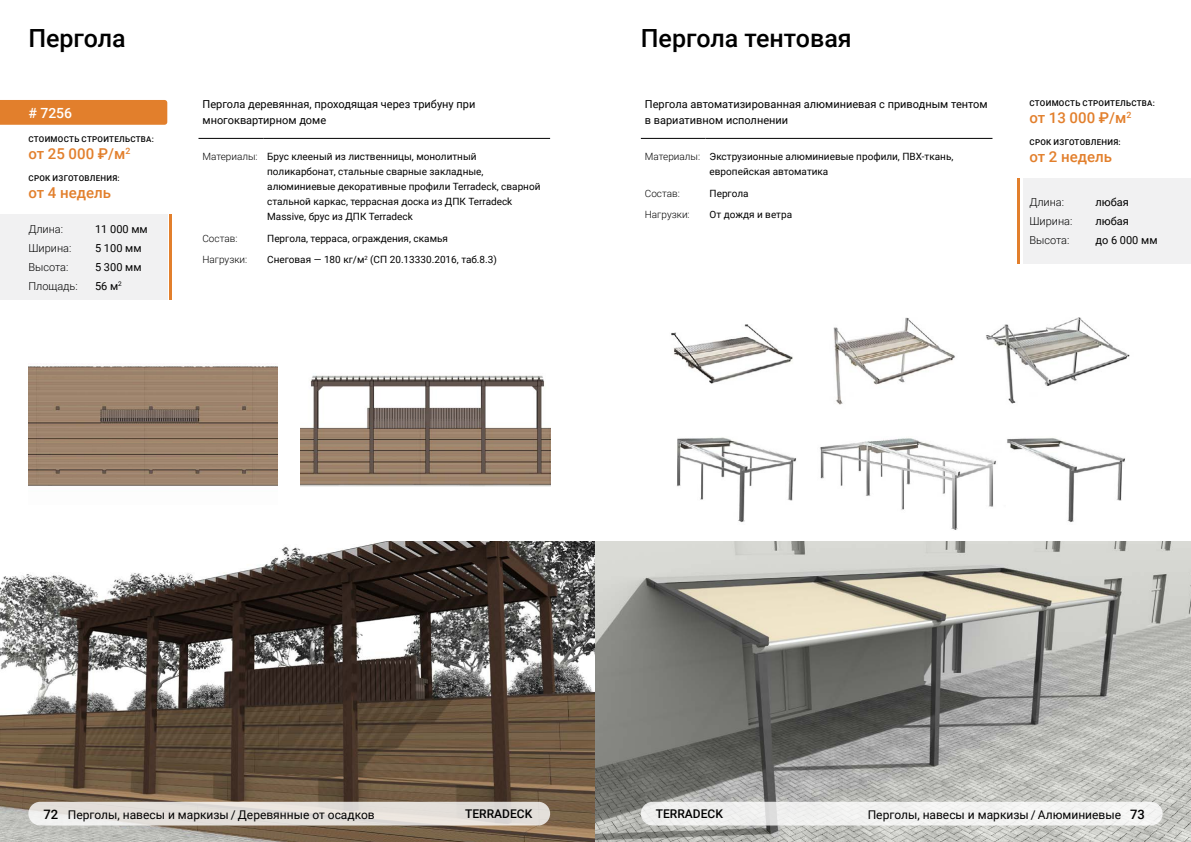
<style>
.page{position:relative;width:1191px;height:842px;background:#fff}
.page>*{position:absolute;margin:0;border:0;box-sizing:border-box;transform-origin:0 0}
.t1{font:500 25px "Roboto";color:#000}
.t2{font:500 15px "Roboto";color:#e27f2c}
.t3{font:500 14px "Roboto";color:#fff}
.t4{font:12px "Roboto";color:#000}
.t5{font:500 12px "Roboto";color:#000}
.t6{font:11px/19px "Roboto";color:#000}
.t7{font:300 11px/19px "Roboto";color:#000}
.t8{font:10px/15px "Roboto";color:#000}
.t9{font:300 10px "Roboto";color:#000}
.t10{font:500 8px "Roboto";letter-spacing:.035em;color:#000}
.s1{font-weight:300}
.s2{font-weight:500;font-size:13px}
</style>
<div class="page">
<div style="left:0;top:100px;width:167px;height:25px;background:#e27f2c"></div>
<img style="left:671px;top:317px;width:459px;height:213px">
<hr style="left:641px;top:138px;width:64px;height:1px;background:#000">
<hr style="left:705px;top:138px;width:287px;height:1px;background:#000">
<div style="left:1023px;top:178px;width:168px;height:85px;background:#f1f1f2"></div>
<svg style="left:1017px;top:178px;width:2px;height:85px"></svg>
<hr style="left:198px;top:138px;width:65px;height:1px;background:#000">
<hr style="left:263px;top:138px;width:287px;height:1px;background:#000">
<div style="left:0;top:214px;width:167px;height:86px;background:#f1f1f2"></div>
<svg style="left:169px;top:214px;width:2px;height:86px"></svg>
<img style="left:28px;top:366px;width:250px;height:120px">
<img style="left:300px;top:375px;width:250px;height:112px">
<img style="left:0;top:541px;width:1191px;height:301px">
<div style="left:641px;top:802px;width:521px;height:23px;background:#f2f2f1;border-radius:12px"></div>
<svg style="left:28px;top:802px;width:522px;height:23px;background:#e4dfdb"></svg>
<h1 class="t1" style="left:28px;top:21px;width:99px">Пергола</h1>
<h3 class="t3" style="left:28px;top:103px;width:45px"># 7256</h3>
<p class="t10" style="left:28px;top:134px;width:127px">СТОИМОСТЬ СТРОИТЕЛЬСТВА:</p>
<h2 class="t2" style="left:28px;top:143px;width:104px">от 25 000 ₽/м<sup>2</sup></h2>
<p class="t10" style="left:28px;top:173px;width:93px">СРОК ИЗГОТОВЛЕНИЯ:</p>
<h2 class="t2" style="left:28px;top:182px;width:84px">от 4 недель</h2>
<p class="t7" style="left:28px;top:219px;width:51px">Длина:<br>Ширина:<br>Высота:<br>Площадь:</p>
<p class="t6" style="left:95px;top:219px;width:54px">11 000 мм<br>5 100 мм<br>5 300 мм<br>56 м<sup>2</sup></p>
<p class="t6" style="left:202px;top:96px;width:274px;line-height:16px">Пергола деревянная, проходящая через трибуну при многоквартирном доме</p>
<p class="t8" style="left:267px;top:149px;width:275px;text-indent:-65px"><span class="s1">Материалы:</span> Брус клееный из лиственницы, монолитный поликарбонат, стальные сварные закладные, алюминиевые декоративные профили Terradeck, сварной стальной каркас, террасная доска из ДПК Terradeck Massive, брус из ДПК Terradeck</p>
<p class="t9" style="left:202px;top:231px;width:36px">Состав:</p>
<p class="t8" style="left:267px;top:230px;width:182px">Пергола, терраса, ограждения, скамья</p>
<p class="t9" style="left:202px;top:253px;width:46px">Нагрузки:</p>
<p class="t8" style="left:267px;top:252px;width:231px">Снеговая — 180 кг/м<sup>2</sup> (СП 20.13330.2016, таб.8.3)</p>
<h1 class="t1" style="left:641px;top:21px;width:212px">Пергола тентовая</h1>
<p class="t6" style="left:645px;top:96px;width:344px;line-height:16px">Пергола автоматизированная алюминиевая с приводным тентом в вариативном исполнении</p>
<p class="t8" style="left:709px;top:149px;width:245px;text-indent:-65px"><span class="s1">Материалы:</span> Экструзионные алюминиевые профили, ПВХ-ткань, европейская автоматика</p>
<p class="t9" style="left:645px;top:186px;width:36px">Состав:</p>
<p class="t8" style="left:709px;top:185px;width:40px">Пергола</p>
<p class="t9" style="left:645px;top:208px;width:46px">Нагрузки:</p>
<p class="t8" style="left:709px;top:207px;width:84px">От дождя и ветра</p>
<p class="t10" style="left:1029px;top:98px;width:127px">СТОИМОСТЬ СТРОИТЕЛЬСТВА:</p>
<h2 class="t2" style="left:1029px;top:107px;width:104px">от 13 000 ₽/м<sup>2</sup></h2>
<p class="t10" style="left:1029px;top:137px;width:93px">СРОК ИЗГОТОВЛЕНИЯ:</p>
<h2 class="t2" style="left:1029px;top:146px;width:84px">от 2 недель</h2>
<p class="t7" style="left:1029px;top:192px;width:45px">Длина:<br>Ширина:<br>Высота:</p>
<p class="t6" style="left:1095px;top:192px;width:64px">любая любая<br>до 6 000 мм</p>
<p class="t4" style="left:43px;top:806px;width:333px"><span class="s2">72</span> Перголы, навесы и маркизы / Деревянные от осадков</p>
<p class="t5" style="left:465px;top:805px;width:69px">TERRADECK</p>
<p class="t5" style="left:656px;top:805px;width:69px">TERRADECK</p>
<p class="t4" style="left:867px;top:806px;width:278px">Перголы, навесы и маркизы / Алюминиевые <span class="s2">73</span></p>
</div>
